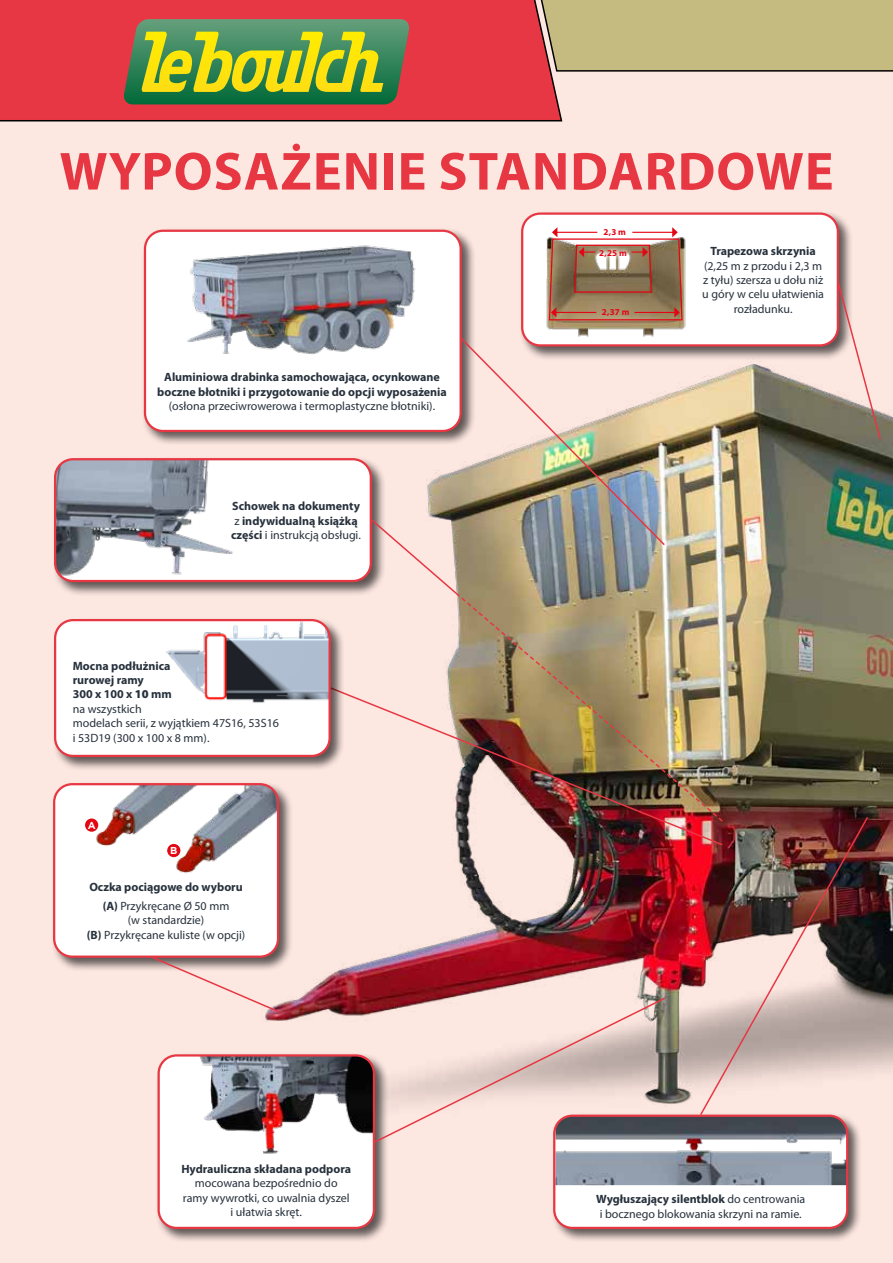
<style>
.page{position:relative;width:893px;height:1263px;background:#fde7e1}
.page>*{position:absolute;margin:0;border:0;box-sizing:border-box;transform-origin:0 0}
.t1{font:700 54px "Myriad Pro";letter-spacing:.02em;color:#e73743}
.t2{font:12px/14.4px "Myriad Pro";color:#27313c;text-align:center}
.t3{font:700 12px/14.4px "Myriad Pro";color:#27313c;text-align:center}
.t4{font:700 10.05px "Gotham";color:#fff}
.t5{font:700 9px "Myriad Pro";color:#e30613}
.s1{font-weight:400}
.s2{font-weight:700}
.s3{font-weight:900}
</style>
<div class="page">
<div style="left:563px;top:0;width:330px;height:72px;background:#c5bb80"></div>
<svg style="left:0;top:0;width:563px;height:122px;background:#e03c46"></svg>
<svg style="left:123px;top:19px;width:287px;height:85px;background:#7e9e42"></svg>
<div style="left:519px;top:210px;width:334px;height:151px;background:#000;opacity:.63"></div>
<div style="left:522px;top:214px;width:316px;height:131px;background:#fff;border-radius:18px"></div>
<div style="left:521px;top:212px;width:318px;height:135px;border:2px solid #e73743;border-radius:18px"></div>
<div style="left:52px;top:456px;width:334px;height:140px;background:#000;opacity:.63"></div>
<img style="left:55px;top:459px;width:182px;height:121px">
<div style="left:54px;top:458px;width:318px;height:124px;border:2px solid #e73743;border-radius:18px"></div>
<div style="left:142px;top:227px;width:334px;height:219px;background:#000;opacity:.63"></div>
<div style="left:145px;top:231px;width:316px;height:200px;background:#fff;border-radius:18px"></div>
<div style="left:144px;top:230px;width:318px;height:202px;border:2px solid #e73743;border-radius:18px"></div>
<div style="left:551px;top:1112px;width:311px;height:131px;background:#000;opacity:.63"></div>
<div style="left:554px;top:1116px;width:293px;height:112px;background:#fff;border-radius:18px"></div>
<img style="left:556px;top:1142px;width:289px;height:43px">
<div style="left:553px;top:1114px;width:295px;height:115px;border:2px solid #e73743;border-radius:18px"></div>
<img style="left:237px;top:324px;width:656px;height:818px">
<svg style="left:836px;top:280px;width:46px;height:161px"></svg>
<svg style="left:454px;top:591px;width:270px;height:95px;background:#b09f7c"></svg>
<img style="left:699px;top:815px;width:170px;height:302px">
<div style="left:155px;top:1052px;width:234px;height:191px;background:#000;opacity:.63"></div>
<div style="left:159px;top:1055px;width:215px;height:173px;background:#fff;border-radius:18px"></div>
<img style="left:160px;top:1055px;width:212px;height:99px">
<div style="left:158px;top:1054px;width:217px;height:175px;border:2px solid #e73743;border-radius:18px"></div>
<div style="left:51px;top:781px;width:242px;height:191px;background:#000;opacity:.63"></div>
<img style="left:54px;top:784px;width:224px;height:173px">
<div style="left:53px;top:783px;width:226px;height:175px;border:2px solid #e73743;border-radius:18px"></div>
<div style="left:85px;top:818px;width:13px;height:14px;background:#e30613;border-radius:50%"></div>
<div style="left:167px;top:844px;width:13px;height:13px;background:#e30613;border-radius:50%"></div>
<img style="left:370px;top:336px;width:296px;height:259px">
<img style="left:329px;top:686px;width:395px;height:161px">
<svg style="left:151px;top:956px;width:130px;height:58px"></svg>
<svg style="left:372px;top:996px;width:295px;height:148px"></svg>
<img style="left:187px;top:245px;width:236px;height:111px">
<img style="left:538px;top:237px;width:154px;height:101px">
<div style="left:52px;top:617px;width:293px;height:154px;background:#000;opacity:.63"></div>
<div style="left:55px;top:620px;width:275px;height:136px;background:#fff;border-radius:18px"></div>
<img style="left:166px;top:620px;width:164px;height:83px">
<div style="left:54px;top:619px;width:277px;height:138px;border:2px solid #e73743;border-radius:18px"></div>
<svg style="left:548px;top:227px;width:135px;height:94px"></svg>
<h1 class="t1" style="left:60px;top:136px;width:776px">WYPOSAŻENIE STANDARDOWE</h1>
<p class="t3" style="left:157px;top:370px;width:291px">Aluminiowa drabinka samochowająca, ocynkowane boczne błotniki i przygotowanie do opcji wyposażenia</p>
<p class="t2" style="left:169px;top:399px;width:268px">(osłona przeciwrowerowa i termoplastyczne błotniki).</p>
<p class="t3" style="left:231px;top:499px;width:131px;text-align:left">Schowek na dokumenty <span class="s1">z</span> indywidualną książką części <span class="s1">i instrukcją obsługi.</span></p>
<p class="t2" style="left:73px;top:658px;width:208px;text-align:left"><span class="s2">Mocna podłużnica<br>rurowej ramy<br>300 x 100 x</span> <span class="s3">10</span> <span class="s2">mm<br></span>na wszystkich<br>modelach serii, z wyjątkiem 47S16, 53S16 i 53D19 (300 x 100 x 8 mm).</p>
<p class="t4" style="left:88px;top:819px;width:9px">A</p>
<p class="t4" style="left:170px;top:845px;width:9px">B</p>
<p class="t3" style="left:89px;top:877px;width:155px;line-height:18.6px">Oczka pociągowe do wyboru (A) <span class="s1">Przykręcane Ø 50 mm</span></p>
<p class="t2" style="left:87px;top:913px;width:160px">(w standardzie)<br><span class="s2">(B)</span> Przykręcane kuliste (w opcji)</p>
<p class="t3" style="left:181px;top:1162px;width:171px">Hydrauliczna składana podpora</p>
<p class="t2" style="left:183px;top:1176px;width:168px">mocowana bezpośrednio do ramy wywrotki, co uwalnia dyszel i ułatwia skręt.</p>
<p class="t5" style="left:603px;top:226px;width:24px">2,3 m</p>
<p class="t5" style="left:599px;top:247px;width:29px">2,25 m</p>
<p class="t5" style="left:602px;top:306px;width:29px">2,37 m</p>
<p class="t3" style="left:710px;top:244px;width:107px">Trapezowa skrzynia</p>
<p class="t2" style="left:702px;top:258px;width:123px">(2,25 m z przodu i 2,3 m z tyłu) szersza u dołu niż u góry w celu ułatwienia rozładunku.</p>
<p class="t2" style="left:596px;top:1192px;width:211px;text-align:left"><span class="s2">Wygłuszający silentblok</span> do centrowania i bocznego blokowania skrzyni na ramie.</p>
</div>
